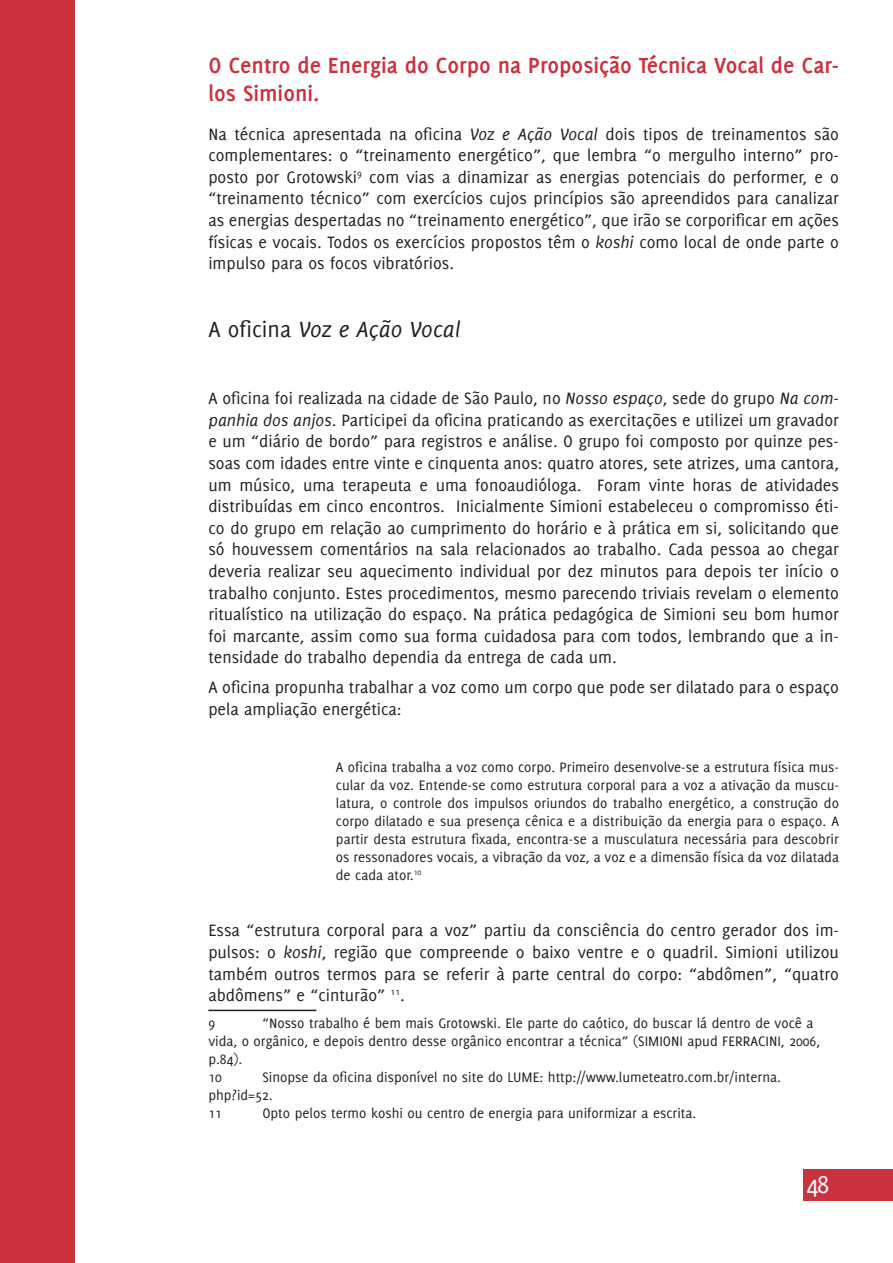
<style>
.page{position:relative;width:893px;height:1263px;background:#fff}
.page>*{position:absolute;margin:0;border:0;box-sizing:border-box;transform-origin:0 0}
.t1{font:27px "Delicious";color:#fff}
.t2{font:700 24px/28.8px "Delicious";color:#cb313d}
.t3{font:italic 24px "Delicious";color:#231f20}
.t4{font:18px/21.6px "Delicious";color:#231f20;text-align:justify}
.canto{font:15px/18px "Delicious";color:#231f20}
.s1{font-style:italic}
.s2{font-style:normal}
</style>
<div class="page">
<div style="left:803px;top:1169px;width:90px;height:32px;background:#cb313d"></div>
<div style="left:0;top:1px;width:74px;height:1261px;background:#cb313d"></div>
<hr style="left:208px;top:1010px;width:108px;height:1px;background:#231f20">
<h2 class="t2" style="left:208px;top:50px;width:632px">O Centro de Energia do Corpo na Proposição Técnica Vocal de Car&shy;los Simioni.</h2>
<p class="t4" style="left:208px;top:123px;width:632px">Na técnica apresentada na oficina <span class="s1">Voz e Ação Vocal</span> dois tipos de treinamentos são complementares: o “treinamento energético”, que lembra “o mergulho interno” pro&shy;posto por Grotowski<sup>9</sup> com vias a dinamizar as energias potenciais do performer, e o “treinamento técnico” com exercícios cujos princípios são apreendidos para canalizar as energias despertadas no “treinamento energético”, que irão se corporificar em ações físicas e vocais. Todos os exercícios propostos têm o <span class="s1">koshi</span> como local de onde parte o impulso para os focos vibratórios.</p>
<p class="t3" style="left:208px;top:315px;width:254px"><span class="s2">A oficina</span> Voz e Ação Vocal</p>
<p class="t4" style="left:208px;top:387px;width:632px">A oficina foi realizada na cidade de São Paulo, no <span class="s1">Nosso espaço</span>, sede do grupo <span class="s1">Na com&shy;panhia dos anjos</span>. Participei da oficina praticando as exercitações e utilizei um gravador e um “diário de bordo” para registros e análise. O grupo foi composto por quinze pes&shy;soas com idades entre vinte e cinquenta anos: quatro atores, sete atrizes, uma cantora, um músico, uma terapeuta e uma fonoaudióloga. Foram vinte horas de atividades distribuídas em cinco encontros. Inicialmente Simioni estabeleceu o compromisso éti&shy;co do grupo em relação ao cumprimento do horário e à prática em si, solicitando que só houvessem comentários na sala relacionados ao trabalho. Cada pessoa ao chegar deveria realizar seu aquecimento individual por dez minutos para depois ter início o trabalho conjunto. Estes procedimentos, mesmo parecendo triviais revelam o elemento ritualístico na utilização do espaço. Na prática pedagógica de Simioni seu bom humor foi marcante, assim como sua forma cuidadosa para com todos, lembrando que a in&shy;tensidade do trabalho dependia da entrega de cada um.</p>
<p class="t4" style="left:208px;top:676px;width:632px">A oficina propunha trabalhar a voz como um corpo que pode ser dilatado para o espaço pela ampliação energética:</p>
<p class="canto" style="left:336px;top:757px;width:505px;text-align:justify">A oficina trabalha a voz como corpo. Primeiro desenvolve-se a estrutura física mus&shy;cular da voz. Entende-se como estrutura corporal para a voz a ativação da muscu&shy;latura, o controle dos impulsos oriundos do trabalho energético, a construção do corpo dilatado e sua presença cênica e a distribuição da energia para o espaço. A partir desta estrutura fixada, encontra-se a musculatura necessária para descobrir os ressonadores vocais, a vibração da voz, a voz e a dimensão física da voz dilatada de cada ator.<sup>10</sup></p>
<p class="t4" style="left:208px;top:919px;width:632px">Essa “estrutura corporal para a voz” partiu da consciência do centro gerador dos im&shy;pulsos: o <span class="s1">koshi</span>, região que compreende o baixo ventre e o quadril. Simioni utilizou também outros termos para se referir à parte central do corpo: “abdômen”, “quatro abdômens” e “cinturão” <sup>11</sup>.</p>
<p class="canto" style="left:208px;top:1014px;width:8px">9</p>
<p class="canto" style="left:208px;top:1014px;width:613px;text-indent:54px">“Nosso trabalho é bem mais Grotowski. Ele parte do caótico, do buscar lá dentro de você a vida, o orgânico, e depois dentro desse orgânico encontrar a técnica” (SIMIONI apud FERRACINI, 2006, p.84).</p>
<p class="canto" style="left:208px;top:1068px;width:15px">10</p>
<p class="canto" style="left:208px;top:1068px;width:574px;text-indent:54px">Sinopse da oficina disponível no site do LUME: http://www.lumeteatro.com.br/interna. php?id=52.</p>
<p class="canto" style="left:208px;top:1104px;width:15px">11</p>
<p class="canto" style="left:262px;top:1104px;width:435px">Opto pelos termo koshi ou centro de energia para uniformizar a escrita.</p>
<p class="t1" style="left:806px;top:1169px;width:24px">48</p>
</div>
